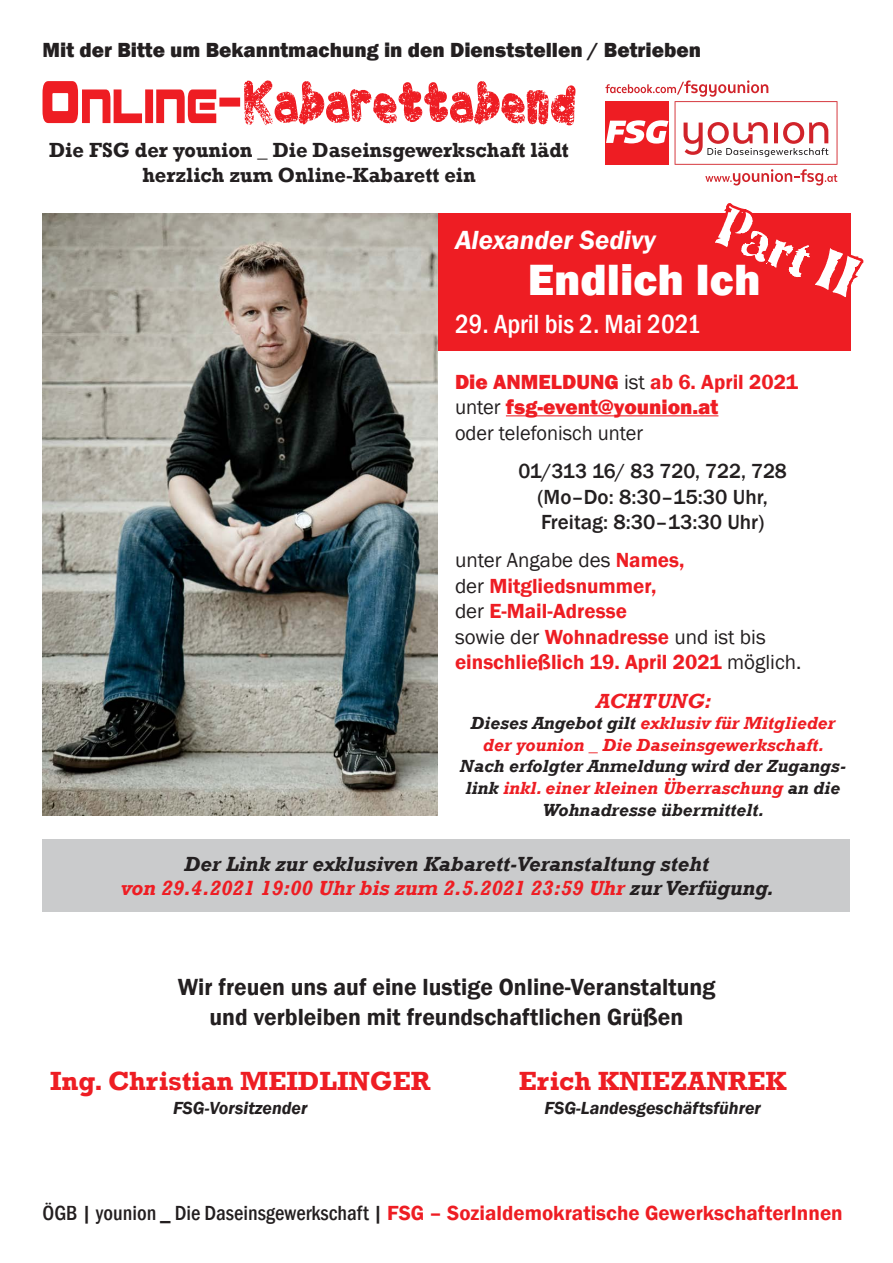
<style>
.page{position:relative;width:893px;height:1263px;background:#fff}
.page>*{position:absolute;margin:0;border:0;box-sizing:border-box;transform-origin:0 0}
.t1{font:800 45px "Franklin Gothic";color:#fff}
.t2{font:700 27px "Rockwell";color:#ee1d23}
.t3{font:500 condensed 27px "Franklin Gothic";color:#fff}
.t4{font:italic 600 27px "Franklin Gothic";color:#fff}
.t5{font:600 24px/30px "Franklin Gothic";color:#231f20;text-align:center}
.t6{font:600 21px/25.5px "Franklin Gothic";color:#ee1d23}
.t7{font:italic 700 21px/24px "Rockwell";color:#231f20;text-align:center}
.t8{font:700 21px/25.2px "Rockwell";color:#231f20;text-align:center;scale:.96 1}
.t9{font:500 21px/25.5px "Franklin Gothic";color:#231f20;text-align:center}
.t10{font:800 21px "Franklin Gothic";color:#231f20}
.t11{font:800 21px/25.5px "Franklin Gothic";color:#ee1d23}
.t12{font:21px "Franklin Gothic";color:#231f20}
.t13{font:italic 700 21px "Rockwell";color:#ee1d23}
.t14{font:italic 700 18px/21.6px "Rockwell";color:#231f20;text-align:center}
.t15{font:italic 600 18px "Franklin Gothic";color:#231f20}
.s1{font-weight:400;color:#231f20}
.s2{font-weight:600}
.s3{color:#ee1d23}
.s4{font-weight:500;font-stretch:condensed;color:#231f20}
</style>
<div class="page">
<svg style="left:605px;top:80px;width:232px;height:105px"></svg>
<img style="left:43px;top:213px;width:395px;height:602px">
<div style="left:438px;top:213px;width:412px;height:137px;background:#ee1d23"></div>
<div style="left:43px;top:839px;width:807px;height:73px;background:#cacbcc"></div>
<hr style="left:506px;top:415px;width:212px;height:1px;background:#ee1d23">
<svg style="left:43px;top:80px;width:532px;height:46px"></svg>
<svg style="left:715px;top:203px;width:149px;height:116px"></svg>
<p class="t10" style="left:43px;top:37px;width:660px">Mit der Bitte um Bekanntmachung in den Dienststellen / Betrieben</p>
<p class="t8" style="left:49px;top:137px;width:543px">Die FSG der younion _ Die Daseinsgewerkschaft lädt herzlich zum Online-Kabarett ein</p>
<p class="t4" style="left:455px;top:222px;width:202px">Alexander Sedivy</p>
<p class="t1" style="left:528px;top:251px;width:234px">Endlich Ich</p>
<p class="t3" style="left:455px;top:307px;width:248px">29. April bis 2. Mai 2021</p>
<p class="t11" style="left:455px;top:369px;width:345px">Die ANMELDUNG <span class="s1">ist</span> <span class="s2">ab 6. April 2021 </span><span class="s1">unter</span> fsg-event@younion.at</p>
<p class="t12" style="left:455px;top:420px;width:190px">oder telefonisch unter</p>
<p class="t9" style="left:518px;top:458px;width:270px">01/313 16/ 83 720, 722, 728 (Mo–Do: 8:30–15:30 Uhr,<br>Freitag: 8:30–13:30 Uhr)</p>
<p class="t6" style="left:455px;top:548px;width:348px"><span class="s1">unter Angabe des</span> Names,<br><span class="s1">der</span> Mitgliedsnummer,<br><span class="s1">der</span> E-Mail-Adresse<br><span class="s1">sowie der</span> Wohnadresse <span class="s1">und ist bis </span>einschließlich 19. April 2021 <span class="s1">möglich.</span></p>
<p class="t13" style="left:596px;top:688px;width:117px">ACHTUNG:</p>
<p class="t14" style="left:460px;top:713px;width:388px">Dieses Angebot gilt <span class="s3">exklusiv für Mitglieder der younion _ Die Daseinsgewerkschaft.<br></span>Nach erfolgter Anmeldung wird der Zugangs&shy;link <span class="s3">inkl. einer kleinen Überraschung</span> an die Wohnadresse übermittelt.</p>
<p class="t7" style="left:121px;top:852px;width:655px">Der Link zur exklusiven Kabarett-Veranstaltung steht<br><span class="s3">von 29.4.2021 19:00 Uhr bis zum 2.5.2021 23:59 Uhr</span> zur Verfügung.</p>
<p class="t5" style="left:178px;top:972px;width:539px">Wir freuen uns auf eine lustige Online-Veranstaltung und verbleiben mit freundschaftlichen Grüßen</p>
<p class="t2" style="left:50px;top:1065px;width:382px">Ing. Christian MEIDLINGER</p>
<p class="t15" style="left:173px;top:1097px;width:136px">FSG-Vorsitzender</p>
<p class="t2" style="left:519px;top:1065px;width:269px">Erich KNIEZANREK</p>
<p class="t15" style="left:544px;top:1097px;width:218px">FSG-Landesgeschäftsführer</p>
<p class="t6" style="left:43px;top:1201px;width:802px"><span class="s4">ÖGB | younion _ Die Daseinsgewerkschaft |</span> FSG – Sozialdemokratische GewerkschafterInnen</p>
</div>
